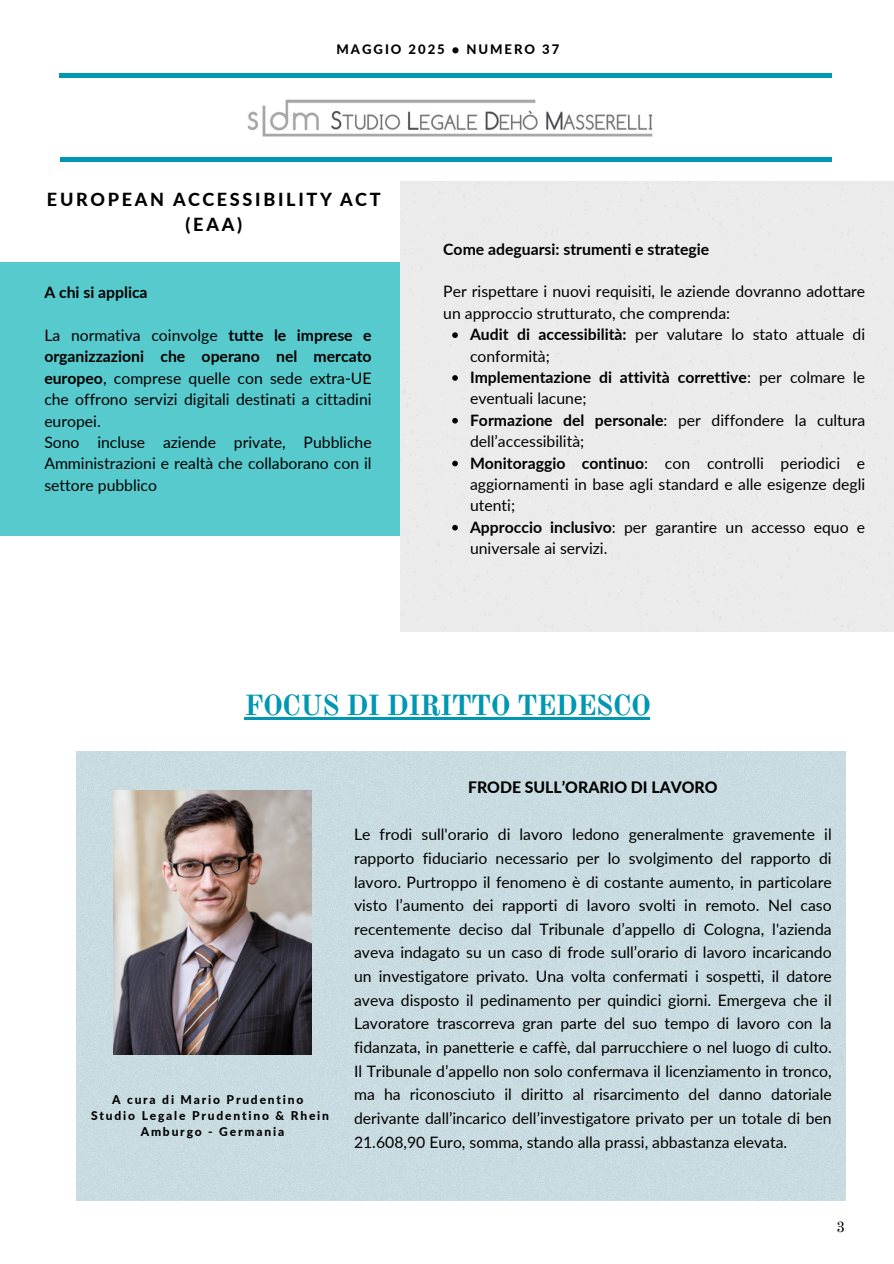
<style>
.page{position:relative;width:894px;height:1264px;background:#fff}
.page>*{position:absolute;margin:0;border:0;box-sizing:border-box;transform-origin:0 0}
.t1{font:700 28.5px "Old Standard";letter-spacing:-.03em;color:#0097b2}
.t2{font:800 18px/24.8px "Lato";letter-spacing:.15em;color:#000;text-align:center}
.t3{font:15.75px/23.7px "Lato";color:#000}
.t4{font:700 15.75px/21.5px "Lato";color:#000}
.t5{font:800 15.75px "Lato";color:#000}
.t6{font:15px "Old Standard";color:#000}
.t7{font:800 13.05px "Lato";letter-spacing:.15em;color:#000}
.t8{font:800 12px "Lato";letter-spacing:.15em;color:#000}
.s1{font-weight:700}
.s2{font-weight:400}
</style>
<div class="page">
<hr style="left:59px;top:74px;width:772px;height:3px;background:#0097b2">
<img style="left:247px;top:99px;width:406px;height:38px">
<hr style="left:60px;top:158px;width:771px;height:3px;background:#0097b2">
<div style="left:77px;top:752px;width:767px;height:447px;background:#c8dbe0"></div>
<img style="left:113px;top:790px;width:198px;height:264px">
<div style="left:0;top:262px;width:416px;height:273px;background:#56cacd"></div>
<div style="left:400px;top:181px;width:493px;height:451px;background:#ebebeb"></div>
<hr style="left:244px;top:717px;width:406px;height:2px;background:#0097b2">
<svg style="left:452px;top:332px;width:5px;height:6px"></svg>
<svg style="left:452px;top:375px;width:5px;height:6px"></svg>
<svg style="left:452px;top:418px;width:5px;height:5px"></svg>
<svg style="left:452px;top:460px;width:5px;height:6px"></svg>
<svg style="left:452px;top:525px;width:5px;height:5px"></svg>
<h6 class="t7" style="left:336px;top:42px;width:224px">MAGGIO 2025 • NUMERO 37</h6>
<p class="t2" style="left:47px;top:187px;width:335px">EUROPEAN ACCESSIBILITY ACT (EAA)</p>
<h3 class="t4" style="left:44px;top:281px;width:105px">A chi si applica</h3>
<h5 class="t3" style="left:44px;top:324px;width:329px;line-height:21.5px">La normativa coinvolge <span class="s1">tutte le imprese e organizzazioni che operano nel mercato europeo</span>, comprese quelle con sede extra-UE che offrono servizi digitali destinati a cittadini europei.<br>Sono incluse aziende private, Pubbliche Amministrazioni e realtà che collaborano con il settore pubblico</h5>
<h2 class="t4" style="left:443px;top:238px;width:267px">Come adeguarsi: strumenti e strategie</h2>
<p class="t3" style="left:443px;top:280px;width:423px;line-height:21.5px">Per rispettare i nuovi requisiti, le aziende dovranno adottare un approccio strutturato, che comprenda:</p>
<h4 class="t3" style="left:470px;top:323px;width:396px;line-height:21.5px"><span class="s1">Audit di accessibilità:</span> per valutare lo stato attuale di conformità;</h4>
<h5 class="t4" style="left:470px;top:366px;width:396px">Implementazione di attività correttive<span class="s2">: per colmare le eventuali lacune;</span></h5>
<h1 class="t3" style="left:470px;top:409px;width:396px;line-height:21.5px"><span class="s1">Formazione del personale</span>: per diffondere la cultura dell’accessibilità;</h1>
<p class="t3" style="left:470px;top:452px;width:396px;line-height:21.5px;text-align:justify"><span class="s1">Monitoraggio continuo</span>: con controlli periodici e aggiornamenti in base agli standard e alle esigenze degli utenti;</p>
<p class="t3" style="left:470px;top:516px;width:396px;line-height:21.5px"><span class="s1">Approccio inclusivo</span>: per garantire un accesso equo e universale ai servizi.</p>
<p class="t1" style="left:244px;top:687px;width:408px">FOCUS DI DIRITTO TEDESCO</p>
<p class="t8" style="left:112px;top:1092px;width:193px">A cura di Mario Prudentino</p>
<p class="t8" style="left:91px;top:1108px;width:239px">Studio Legale Prudentino &amp; Rhein</p>
<p class="t8" style="left:141px;top:1124px;width:145px">Amburgo - Germania</p>
<p class="t5" style="left:468px;top:777px;width:251px">FRODE SULL’ORARIO DI LAVORO</p>
<p class="t3" style="left:354px;top:822px;width:479px;text-align:justify">Le frodi sull'orario di lavoro ledono generalmente gravemente il rapporto fiduciario necessario per lo svolgimento del rapporto di lavoro. Purtroppo il fenomeno è di costante aumento, in particolare visto l’aumento dei rapporti di lavoro svolti in remoto. Nel caso recentemente deciso dal Tribunale d’appello di Cologna, l'azienda aveva indagato su un caso di frode sull’orario di lavoro incaricando un investigatore privato. Una volta confermati i sospetti, il datore aveva disposto il pedinamento per quindici giorni. Emergeva che il Lavoratore trascorreva gran parte del suo tempo di lavoro con la fidanzata, in panetterie e caffè, dal parrucchiere o nel luogo di culto.<br>Il Tribunale d’appello non solo confermava il licenziamento in tronco, ma ha riconosciuto il diritto al risarcimento del danno datoriale derivante dall’incarico dell’investigatore privato per un totale di ben 21.608,90 Euro, somma, stando alla prassi, abbastanza elevata.</p>
<h4 class="t6" style="left:836px;top:1217px;width:10px">3</h4>
</div>
